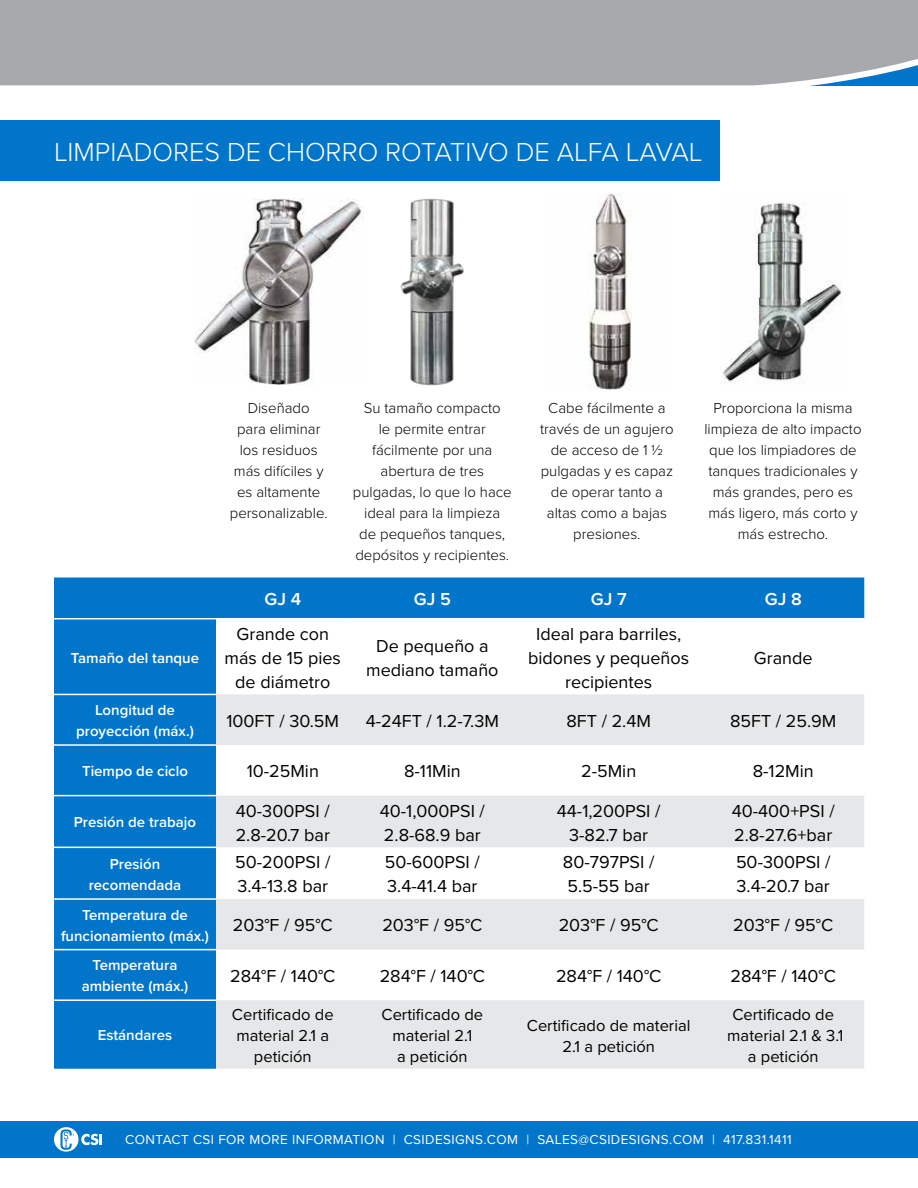
<style>
.page{position:relative;width:918px;height:1188px;background:#fff}
.page>*{position:absolute;margin:0;border:0;box-sizing:border-box;transform-origin:0 0}
.t1{font:300 27px "Proxima Nova";color:#fff}
.t2{font:18px/24px "Proxima Nova";color:#000}
.t3{font:600 18px "Proxima Nova";color:#fff}
.t4{font:16.5px/21px "Proxima Nova";color:#000;text-align:center}
.t5{font:300 15px/21px "Proxima Nova";color:#000;text-align:center}
.t6{font:600 15px/21px "Proxima Nova";color:#fff;text-align:center}
.t7{font:13.5px "Proxima Nova";letter-spacing:.03em;color:#fff}
</style>
<div class="page">
<div style="left:0;top:1121px;width:918px;height:37px;background:#0075c9"></div>
<div style="left:0;top:0;width:918px;height:86px;background:#a7a9ac"></div>
<svg style="left:54px;top:1127px;width:48px;height:25px"></svg>
<img style="left:400px;top:199px;width:64px;height:187px">
<div style="left:1px;top:120px;width:719px;height:61px;background:#0075c9"></div>
<div style="left:54px;top:578px;width:810px;height:491px;background:#0075c9"></div>
<svg style="left:54px;top:619px;width:810px;height:177px"></svg>
<svg style="left:216px;top:796px;width:648px;height:273px;fill:#e6e7e8"></svg>
<hr style="left:54px;top:694px;width:162px;height:1px;background:#fff">
<hr style="left:54px;top:744px;width:162px;height:2px;background:#fff">
<hr style="left:54px;top:795px;width:162px;height:1px;background:#fff">
<hr style="left:54px;top:847px;width:162px;height:1px;background:#fff">
<hr style="left:54px;top:898px;width:162px;height:2px;background:#fff">
<hr style="left:54px;top:949px;width:162px;height:1px;background:#fff">
<hr style="left:54px;top:999px;width:162px;height:2px;background:#fff">
<hr style="left:54px;top:618px;width:162px;height:1px;background:#fff">
<hr style="left:216px;top:618px;width:134px;height:1px;background:#fff">
<hr style="left:350px;top:618px;width:165px;height:1px;background:#fff">
<hr style="left:515px;top:618px;width:187px;height:1px;background:#fff">
<hr style="left:702px;top:618px;width:162px;height:1px;background:#fff">
<img style="left:194px;top:199px;width:168px;height:186px">
<img style="left:588px;top:193px;width:44px;height:197px">
<img style="left:723px;top:202px;width:119px;height:181px">
<h1 class="t1" style="left:54px;top:132px;width:650px">LIMPIADORES DE CHORRO ROTATIVO DE ALFA LAVAL</h1>
<p class="t5" style="left:230px;top:397px;width:97px">Diseñado<br>para eliminar los residuos más difíciles y es altamente personalizable.</p>
<p class="t5" style="left:353px;top:397px;width:160px">Su tamaño compacto<br>le permite entrar fácilmente por una abertura de tres pulgadas, lo que lo hace ideal para la limpieza<br>de pequeños tanques, depósitos y recipientes.</p>
<p class="t5" style="left:540px;top:397px;width:135px">Cabe fácilmente a través de un agujero de acceso de 1 ½ pulgadas y es capaz de operar tanto a altas como a bajas presiones.</p>
<p class="t5" style="left:704px;top:397px;width:159px">Proporciona la misma limpieza de alto impacto que los limpiadores de tanques tradicionales y más grandes, pero es más ligero, más corto y más estrecho.</p>
<p class="t6" style="left:71px;top:647px;width:130px">Tamaño del tanque</p>
<p class="t3" style="left:264px;top:586px;width:38px">GJ 4</p>
<p class="t3" style="left:414px;top:586px;width:38px">GJ 5</p>
<p class="t3" style="left:591px;top:586px;width:37px">GJ 7</p>
<p class="t3" style="left:765px;top:586px;width:38px">GJ 8</p>
<p class="t2" style="left:225px;top:621px;width:118px;text-align:center">Grande con más de 15 pies de diámetro</p>
<p class="t2" style="left:366px;top:633px;width:134px;text-align:center">De pequeño a mediano tamaño</p>
<p class="t2" style="left:528px;top:621px;width:163px;text-align:center">Ideal para barriles, bidones y pequeños recipientes</p>
<p class="t2" style="left:754px;top:645px;width:60px">Grande</p>
<p class="t6" style="left:76px;top:699px;width:119px">Longitud de proyección (máx.)</p>
<p class="t2" style="left:226px;top:708px;width:114px">100FT / 30.5M</p>
<p class="t2" style="left:366px;top:708px;width:135px">4-24FT / 1.2-7.3M</p>
<p class="t2" style="left:566px;top:708px;width:86px">8FT / 2.4M</p>
<p class="t2" style="left:730px;top:708px;width:108px">85FT / 25.9M</p>
<p class="t6" style="left:82px;top:760px;width:107px">Tiempo de ciclo</p>
<p class="t2" style="left:247px;top:759px;width:74px">10-25Min</p>
<p class="t2" style="left:404px;top:759px;width:58px">8-11Min</p>
<p class="t2" style="left:581px;top:759px;width:57px">2-5Min</p>
<p class="t2" style="left:753px;top:759px;width:63px">8-12Min</p>
<p class="t6" style="left:74px;top:811px;width:124px">Presión de trabajo</p>
<p class="t2" style="left:236px;top:798px;width:96px">40-300PSI /<br>2.8-20.7 bar</p>
<p class="t2" style="left:380px;top:798px;width:107px">40-1,000PSI /<br>2.8-68.9 bar</p>
<p class="t2" style="left:557px;top:798px;width:105px;text-align:center">44-1,200PSI /<br>3-82.7 bar</p>
<p class="t2" style="left:732px;top:798px;width:104px">40-400+PSI /<br>2.8-27.6+bar</p>
<p class="t6" style="left:89px;top:853px;width:94px">Presión recomendada</p>
<p class="t2" style="left:235px;top:850px;width:97px">50-200PSI /<br>3.4-13.8 bar</p>
<p class="t2" style="left:385px;top:850px;width:97px">50-600PSI /<br>3.4-41.4 bar</p>
<p class="t2" style="left:563px;top:850px;width:93px">80-797PSI /<br>5.5-55 bar</p>
<p class="t2" style="left:736px;top:850px;width:96px">50-300PSI /<br>3.4-20.7 bar</p>
<p class="t6" style="left:61px;top:904px;width:149px">Temperatura de funcionamiento (máx.)</p>
<p class="t2" style="left:233px;top:913px;width:102px">203°F / 95°C</p>
<p class="t2" style="left:382px;top:913px;width:102px">203°F / 95°C</p>
<p class="t2" style="left:559px;top:913px;width:102px">203°F / 95°C</p>
<p class="t2" style="left:733px;top:913px;width:102px">203°F / 95°C</p>
<p class="t6" style="left:82px;top:954px;width:108px">Temperatura ambiente (máx.)</p>
<p class="t2" style="left:230px;top:963px;width:107px">284°F / 140°C</p>
<p class="t2" style="left:380px;top:963px;width:107px">284°F / 140°C</p>
<p class="t2" style="left:556px;top:963px;width:107px">284°F / 140°C</p>
<p class="t2" style="left:731px;top:963px;width:107px">284°F / 140°C</p>
<p class="t6" style="left:98px;top:1024px;width:76px">Estándares</p>
<p class="t4" style="left:232px;top:1003px;width:103px">Certificado de material 2.1 a petición</p>
<p class="t4" style="left:382px;top:1003px;width:103px">Certificado de material 2.1<br>a petición</p>
<p class="t4" style="left:527px;top:1014px;width:165px">Certificado de material<br>2.1 a petición</p>
<p class="t4" style="left:727px;top:1003px;width:118px">Certificado de material 2.1 &amp; 3.1 a petición</p>
<p class="t7" style="left:125px;top:1129px;width:668px">CONTACT CSI FOR MORE INFORMATION | CSIDESIGNS.COM | SALES@CSIDESIGNS.COM | 417.831.1411</p>
</div>
